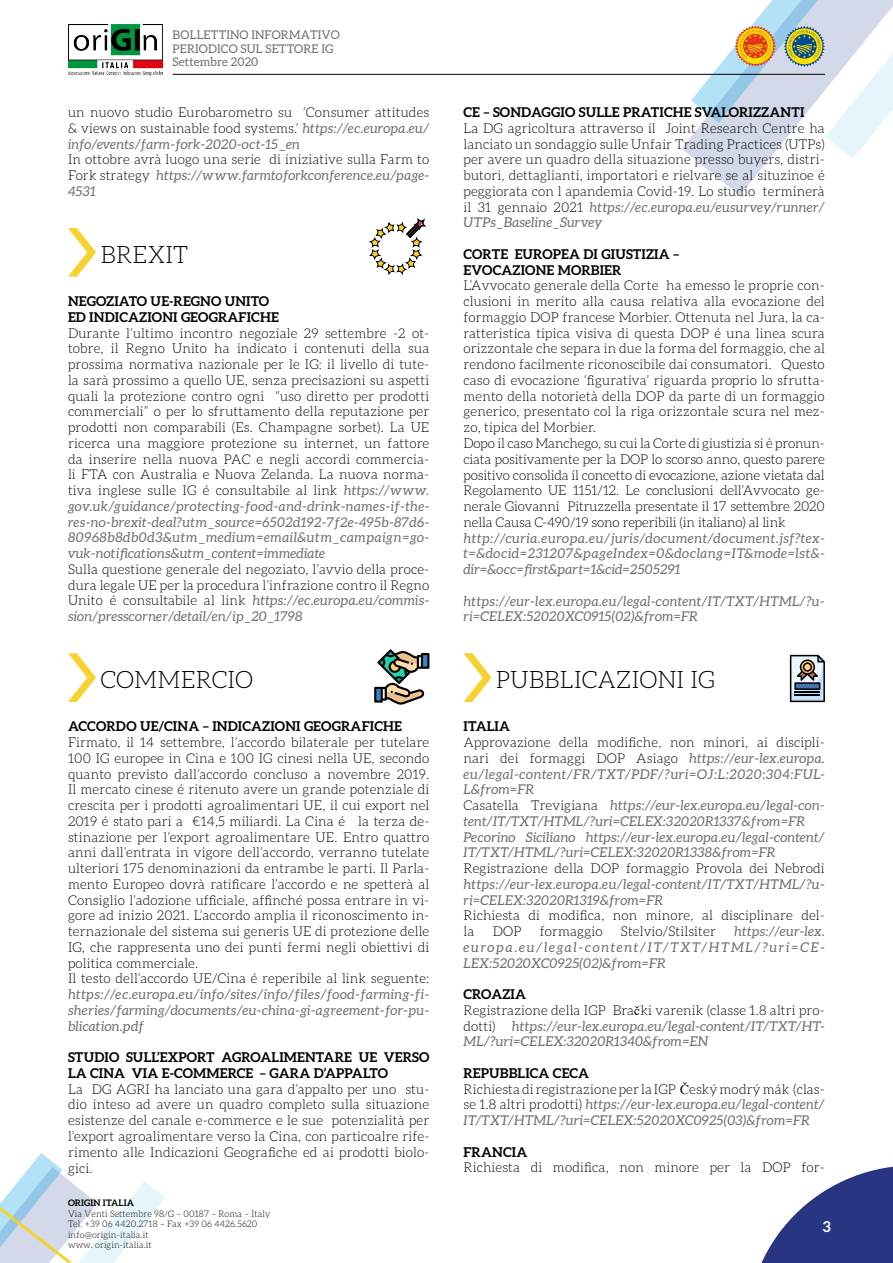
<style>
.page{position:relative;width:893px;height:1263px;background:#fff}
.page>*{position:absolute;margin:0;border:0;box-sizing:border-box;transform-origin:0 0}
.t1{font:300 24px "Aleo";letter-spacing:.01em;color:#000}
.t2{font:700 15px "Aleo";color:#fff}
.t3{font:300 13.5px/15.8px "Aleo";letter-spacing:.01em;color:#000;text-align:justify}
.t4{font:italic 13.5px/15.8px "Aleo";letter-spacing:.02em;color:#706f6f}
.t5{font:700 13.5px/15.8px "Aleo";letter-spacing:.01em;color:#000}
.t6{font:12px/13.5px "Aleo";letter-spacing:.01em;color:#706f6f}
.t7{font:300 9px/10.5px "Aleo";letter-spacing:.01em;color:#000}
.t8{font:700 9px "Aleo";letter-spacing:.01em;color:#000}
.s1{font-weight:400;font-style:italic;color:#706f6f}
.s2{font-weight:300;font-style:normal;color:#000}
.s3{font-weight:700;font-style:normal;color:#000}
.s4{font-family:"Times";font-style:normal;color:#000}
</style>
<div class="page">
<svg style="left:68px;top:228px;width:28px;height:49px"></svg>
<svg style="left:68px;top:653px;width:28px;height:49px"></svg>
<svg style="left:463px;top:653px;width:28px;height:49px"></svg>
<svg style="left:761px;top:1166px;width:132px;height:97px"></svg>
<svg style="left:0;top:1153px;width:165px;height:110px"></svg>
<svg style="left:681px;top:0;width:212px;height:196px"></svg>
<hr style="left:173px;top:74px;width:652px;height:1px;background:#000">
<img style="left:68px;top:25px;width:94px;height:50px">
<svg style="left:790px;top:655px;width:35px;height:47px;background:#8d959c"></svg>
<hr style="left:794px;top:691px;width:26px;height:2px;background:#000">
<hr style="left:794px;top:694px;width:26px;height:2px;background:#000">
<svg style="left:369px;top:218px;width:58px;height:57px"></svg>
<svg style="left:374px;top:649px;width:55px;height:56px"></svg>
<p class="t6" style="left:173px;top:28px;width:169px">BOLLETTINO INFORMATIVO<br>PERIODICO SUL SETTORE IG<br>Settembre 2020</p>
<p class="t3" style="left:68px;top:104px;width:363px">un nuovo studio Eurobarometro su ‘Consumer attitudes &amp; views on sustainable food systems.’ <span class="s1">https://ec.europa.eu/ info/events/farm-fork-2020-oct-15_en</span></p>
<p class="t3" style="left:68px;top:152px;width:363px">In ottobre avrà luogo una serie di iniziative sulla Farm to Fork strategy <span class="s1">https://www.farmtoforkconference.eu/page-4531</span></p>
<h1 class="t1" style="left:100px;top:241px;width:89px">BREXIT</h1>
<p class="t5" style="left:68px;top:293px;width:212px">NEGOZIATO UE-REGNO UNITO<br>ED INDICAZIONI GEOGRAFICHE</p>
<p class="t3" style="left:68px;top:325px;width:363px">Durante l’ultimo incontro negoziale 29 settembre -2 ot&shy;tobre, il Regno Unito ha indicato i contenuti della sua prossima normativa nazionale per le IG: il livello di tute&shy;la sarà prossimo a quello UE, senza precisazioni su aspetti quali la protezione contro ogni “uso diretto per prodotti commerciali” o per lo sfruttamento della reputazione per prodotti non comparabili (Es. Champagne sorbet). La UE ricerca una maggiore protezione su internet, un fattore da inserire nella nuova PAC e negli accordi commercia&shy;li FTA con Australia e Nuova Zelanda. La nuova norma&shy;tiva inglese sulle IG é consultabile al link <span class="s1">https://www. gov.uk/guidance/protecting-food-and-drink-names-if-the&shy;res-no-brexit-deal?utm_source=6502d192-7f2e-495b-87d6- 80968b8db0d3&amp;utm_medium=email&amp;utm_campaign=go&shy;vuk-notifications&amp;utm_content=immediate</span></p>
<p class="t3" style="left:68px;top:561px;width:363px">Sulla questione generale del negoziato, l’avvio della proce&shy;dura legale UE per la procedura l’infrazione contro il Regno Unito é consultabile al link <span class="s1">https://ec.europa.eu/commis&shy;sion/presscorner/detail/en/ip_20_1798</span></p>
<h1 class="t1" style="left:100px;top:666px;width:154px">COMMERCIO</h1>
<p class="t5" style="left:68px;top:718px;width:335px">ACCORDO UE/CINA – INDICAZIONI GEOGRAFICHE</p>
<p class="t3" style="left:68px;top:734px;width:363px;text-align:left">Firmato, il 14 settembre, l’accordo bilaterale per tutelare 100 IG europee in Cina e 100 IG cinesi nella UE, secondo quanto previsto dall’accordo concluso a novembre 2019.<br>Il mercato cinese é ritenuto avere un grande potenziale di crescita per i prodotti agroalimentari UE, il cui export nel 2019 é stato pari a €14,5 miliardi. La Cina é la terza de&shy;stinazione per l’export agroalimentare UE. Entro quattro anni dall’entrata in vigore dell’accordo, verranno tutelate ulteriori 175 denominazioni da entrambe le parti. Il Parla&shy;mento Europeo dovrà ratificare l’accordo e ne spetterà al Consiglio l’adozione ufficiale, affinché possa entrare in vi&shy;gore ad inizio 2021. L’accordo amplia il riconoscimento in&shy;ternazionale del sistema sui generis UE di protezione delle IG, che rappresenta uno dei punti fermi negli obiettivi di politica commerciale.<br>Il testo dell’accordo UE/Cina é reperibile al link seguente:</p>
<p class="t4" style="left:68px;top:986px;width:363px;text-align:justify">https://ec.europa.eu/info/sites/info/files/food-farming-fi&shy;sheries/farming/documents/eu-china-gi-agreement-for-pu&shy;blication.pdf</p>
<p class="t5" style="left:68px;top:1049px;width:363px">STUDIO SULL’EXPORT AGROALIMENTARE UE VERSO<br>LA CINA VIA E-COMMERCE – GARA D’APPALTO</p>
<p class="t3" style="left:68px;top:1081px;width:363px">La DG AGRI ha lanciato una gara d’appalto per uno stu&shy;dio inteso ad avere un quadro completo sulla situazione esistenze del canale e-commerce e le sue potenzialità per l’export agroalimentare verso la Cina, con particoalre rife&shy;rimento alle Indicazioni Geografiche ed ai prodotti biolo&shy;gici.</p>
<p class="t8" style="left:68px;top:1197px;width:67px">ORIGIN ITALIA</p>
<p class="t7" style="left:68px;top:1208px;width:204px">Via Venti Settembre 98/G – 00187 – Roma – Italy Tel. +39 06 4420.2718 – Fax +39 06 4426.5620 info@origin-italia.it<br>www. origin-italia.it</p>
<p class="t5" style="left:463px;top:104px;width:342px">CE – SONDAGGIO SULLE PRATICHE SVALORIZZANTI</p>
<p class="t3" style="left:463px;top:120px;width:363px">La DG agricoltura attraverso il Joint Research Centre ha lanciato un sondaggio sulle Unfair Trading Practices (UTPs) per avere un quadro della situazione presso buyers, distri&shy;butori, dettaglianti, importatori e rielvare se al situzinoe é peggiorata con l apandemia Covid-19. Lo studio terminerà il 31 gennaio 2021 <span class="s1">https://ec.europa.eu/eusurvey/runner/ UTPs_Baseline_Survey</span></p>
<p class="t5" style="left:463px;top:246px;width:217px">CORTE EUROPEA DI GIUSTIZIA –<br>EVOCAZIONE MORBIER</p>
<p class="t3" style="left:463px;top:278px;width:363px;text-align:left">L’Avvocato generale della Corte ha emesso le proprie con&shy;clusioni in merito alla causa relativa alla evocazione del formaggio DOP francese Morbier. Ottenuta nel Jura, la ca&shy;ratteristica tipica visiva di questa DOP é una linea scura orizzontale che separa in due la forma del formaggio, che al rendono facilmente riconoscibile dai consumatori. Questo caso di evocazione ‘figurativa’ riguarda proprio lo sfrutta&shy;mento della notorietà della DOP da parte di un formaggio generico, presentato col la riga orizzontale scura nel mez&shy;zo, tipica del Morbier.<br>Dopo il caso Manchego, su cui la Corte di giustizia si è pronun&shy;ciata positivamente per la DOP lo scorso anno, questo parere positivo consolida il concetto di evocazione, azione vietata dal Regolamento UE 1151/12. Le conclusioni dell’Avvocato ge&shy;nerale Giovanni Pitruzzella presentate il 17 settembre 2020 nella Causa C-490/19 sono reperibili (in italiano) al link</p>
<p class="t4" style="left:463px;top:530px;width:363px;text-align:justify">http://curia.europa.eu/juris/document/document.jsf?tex&shy;t=&amp;docid=231207&amp;pageIndex=0&amp;doclang=IT&amp;mode=lst&amp;- dir=&amp;occ=first&amp;part=1&amp;cid=2505291</p>
<p class="t4" style="left:463px;top:593px;width:363px">https://eur-lex.europa.eu/legal-content/IT/TXT/HTML/?u&shy;ri=CELEX:52020XC0915(02)&amp;from=FR</p>
<h1 class="t1" style="left:496px;top:666px;width:221px">PUBBLICAZIONI IG</h1>
<p class="t5" style="left:463px;top:718px;width:48px">ITALIA</p>
<p class="t4" style="left:463px;top:734px;width:363px"><span class="s2">Approvazione della modifiche, non minori, ai discipli&shy;nari dei formaggi DOP Asiago</span> https://eur-lex.europa. eu/legal-content/FR/TXT/PDF/?uri=OJ:L:2020:304:FUL-L&amp;from=FR<br><span class="s2">Casatella Trevigiana</span> https://eur-lex.europa.eu/legal-con&shy;tent/IT/TXT/HTML/?uri=CELEX:32020R1337&amp;from=FR Pecorino Siciliano https://eur-lex.europa.eu/legal-content/ IT/TXT/HTML/?uri=CELEX:32020R1338&amp;from=FR</p>
<p class="t3" style="left:463px;top:860px;width:363px">Registrazione della DOP formaggio Provola dei Nebrodi</p>
<p class="t4" style="left:463px;top:876px;width:363px">https://eur-lex.europa.eu/legal-content/IT/TXT/HTML/?u&shy;ri=CELEX:32020R1319&amp;from=FR</p>
<p class="t3" style="left:463px;top:908px;width:363px">Richiesta di modifica, non minore, al disciplinare del&shy;la</p>
<p class="t4" style="left:463px;top:923px;width:363px;text-align:justify;text-indent:271px">https://eur-lex. europa.eu/legal-content/IT/TXT/HTML/?uri=CE-LEX:52020XC0925(02)&amp;from=FR</p>
<p class="t4" style="left:463px;top:986px;width:363px"><span class="s3">CROAZIA<br></span><span class="s2">Registrazione della IGP Bra</span><span class="s4">č</span><span class="s2">ki varenik (classe 1.8 altri pro&shy;dotti)</span> https://eur-lex.europa.eu/legal-content/IT/TXT/HT-ML/?uri=CELEX:32020R1340&amp;from=EN</p>
<p class="t4" style="left:463px;top:1065px;width:363px"><span class="s3">REPUBBLICA CECA<br></span><span class="s2">Richiesta di registrazione per la IGP</span> <span class="s4">Č</span><span class="s2">eský modrý mák (clas&shy;se 1.8 altri prodotti)</span> https://eur-lex.europa.eu/legal-content/ IT/TXT/HTML/?uri=CELEX:52020XC0925(03)&amp;from=FR</p>
<p class="t5" style="left:463px;top:1144px;width:65px">FRANCIA</p>
<p class="t3" style="left:463px;top:1160px;width:363px">Richiesta di modifica, non minore per la DOP for-</p>
<p class="t3" style="left:493px;top:923px;width:30px">DOP</p>
<p class="t3" style="left:540px;top:923px;width:64px">formaggio</p>
<p class="t3" style="left:621px;top:923px;width:96px">Stelvio/Stilsiter</p>
<p class="t2" style="left:823px;top:1218px;width:9px">3</p>
</div>
